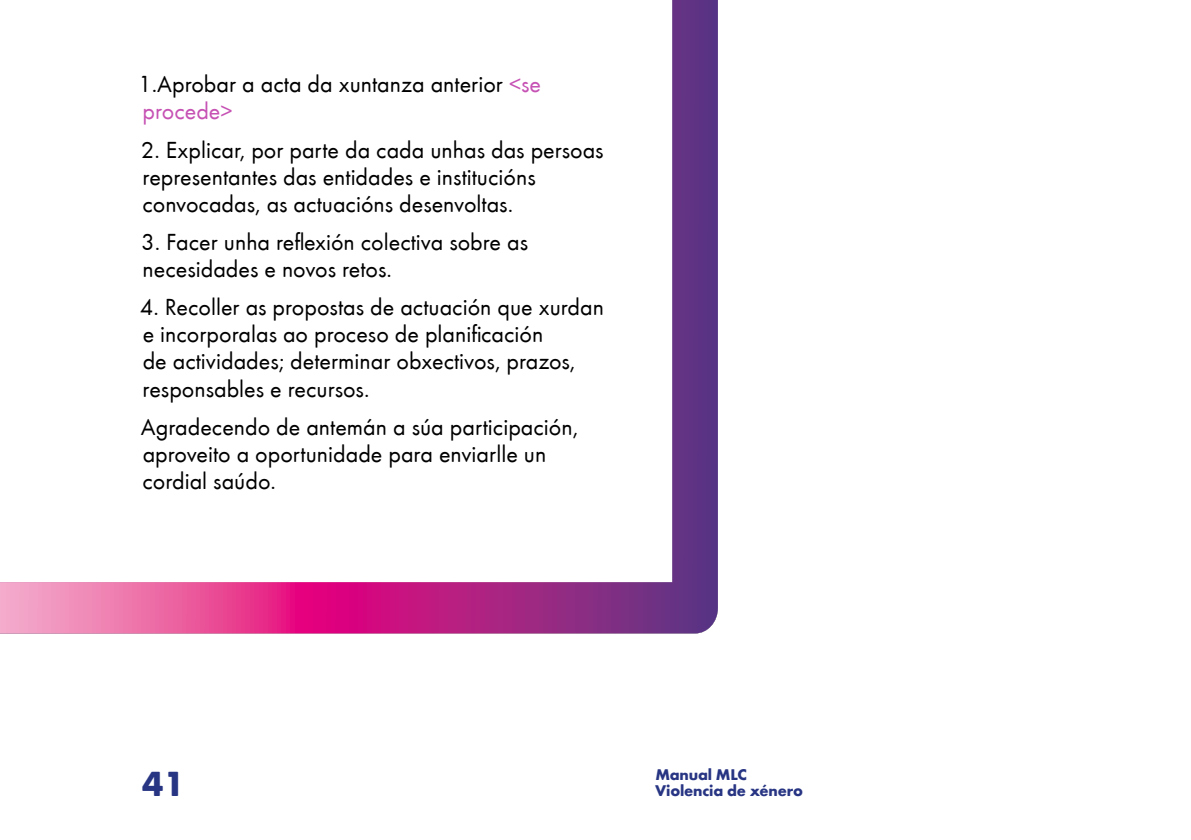
<style>
.page{position:relative;width:1191px;height:840px;background:#fff}
.page>*{position:absolute;margin:0;border:0;box-sizing:border-box;transform-origin:0 0}
.t1{font:700 36px "Futura Round";color:#283583}
.t2{font:24px/27px "Futura Round";color:#000}
.t3{font:700 16px/16px "Futura Round";letter-spacing:-.01em;color:#283583}
.s1{color:#c652b4}
</style>
<div class="page">
<svg style="left:0;top:0;width:718px;height:633px"></svg>
<p class="t2" style="left:138px;top:69px;width:404px">1.Aprobar a acta da xuntanza anterior <span class="s1">&lt;se procede&gt;</span></p>
<p class="t2" style="left:141px;top:134px;width:464px">2. Explicar, por parte da cada unhas das persoas representantes das entidades e institucións convocadas, as actuacións desenvoltas.</p>
<p class="t2" style="left:141px;top:227px;width:388px">3. Facer unha reflexión colectiva sobre as necesidades e novos retos.</p>
<p class="t2" style="left:140px;top:292px;width:466px">4. Recoller as propostas de actuación que xurdan e incorporalas ao proceso de planificación<br>de actividades; determinar obxectivos, prazos, responsables e recursos.</p>
<p class="t2" style="left:141px;top:411px;width:439px">Agradecendo de antemán a súa participación, aproveito a oportunidade para enviarlle un cordial saúdo.</p>
<h1 class="t1" style="left:142px;top:755px;width:44px">41</h1>
<p class="t3" style="left:655px;top:764px;width:150px">Manual MLC<br>Violencia de xénero</p>
</div>
